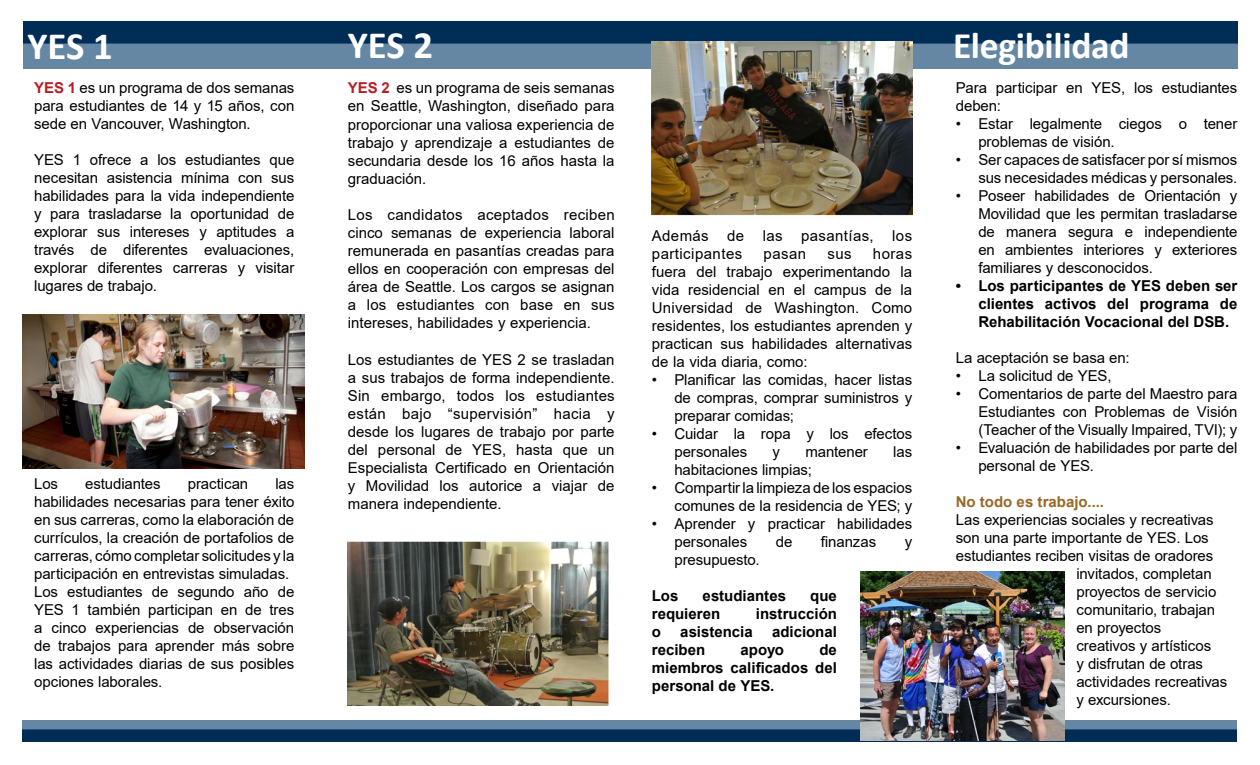
<style>
.page{position:relative;width:1260px;height:765px;background:#fff}
.page>*{position:absolute;margin:0;border:0;box-sizing:border-box;transform-origin:0 0}
.t1{font:700 38.75px "Calibri";letter-spacing:-.005em;color:#fff}
.t2{font:700 37.5px "Calibri";letter-spacing:-.01em;color:#fff}
.t3{font:15px/18px "Arial";letter-spacing:-.005em;color:#000;text-align:justify}
.t4{font:700 15px/18px "Arial";color:#000;text-align:justify}
.t5{font:15px/18.1px "Arial";letter-spacing:.025em;color:#000}
.t6{font:700 15px "Arial";color:#986828}
.s1{font-weight:700;color:#b81c23}
</style>
<div class="page">
<div style="left:23px;top:21px;width:1215px;height:22px;background:#002d56"></div>
<div style="left:23px;top:43px;width:1215px;height:26px;background:#6687a4"></div>
<div style="left:22px;top:730px;width:1216px;height:12px;background:#002d56"></div>
<div style="left:22px;top:720px;width:1215px;height:10px;background:#6687a4"></div>
<img style="left:22px;top:315px;width:282px;height:154px">
<img style="left:348px;top:542px;width:260px;height:163px">
<img style="left:652px;top:41px;width:260px;height:175px">
<img style="left:861px;top:572px;width:204px;height:168px">
<h2 class="t1" style="left:28px;top:19px;width:87px">YES 1</h2>
<p class="t3" style="left:34px;top:79px;width:262px"><span class="s1">YES 1</span> es un programa de dos semanas para estudiantes de 14 y 15 años, con sede en Vancouver, Washington.</p>
<p class="t3" style="left:34px;top:151px;width:262px">YES 1 ofrece a los estudiantes que necesitan asistencia mínima con sus habilidades para la vida independiente y para trasladarse la oportunidad de explorar sus intereses y aptitudes a través de diferentes evaluaciones, explorar diferentes carreras y visitar lugares de trabajo.</p>
<p class="t3" style="left:34px;top:475px;width:262px;text-indent:241px">las habilidades necesarias para tener éxito en sus carreras, como la elaboración de currículos, la creación de portafolios de carreras, cómo completar solicitudes y la participación en entrevistas simuladas.</p>
<p class="t3" style="left:34px;top:583px;width:262px">Los estudiantes de segundo año de YES 1 también participan en de tres a cinco experiencias de observación de trabajos para aprender más sobre las actividades diarias de sus posibles opciones laborales.</p>
<p class="t3" style="left:34px;top:475px;width:25px">Los</p>
<p class="t3" style="left:85px;top:475px;width:77px">estudiantes</p>
<p class="t3" style="left:188px;top:475px;width:62px">practican</p>
<h2 class="t1" style="left:348px;top:17px;width:87px">YES 2</h2>
<p class="t3" style="left:348px;top:79px;width:268px"><span class="s1">YES 2</span> es un programa de seis semanas en Seattle, Washington, diseñado para proporcionar una valiosa experiencia de trabajo y aprendizaje a estudiantes de secundaria desde los 16 años hasta la graduación.</p>
<p class="t3" style="left:348px;top:206px;width:268px">Los candidatos aceptados reciben cinco semanas de experiencia laboral remunerada en pasantías creadas para ellos en cooperación con empresas del área de Seattle. Los cargos se asignan a los estudiantes con base en sus intereses, habilidades y experiencia.</p>
<p class="t3" style="left:348px;top:350px;width:268px">Los estudiantes de YES 2 se trasladan a sus trabajos de forma independiente.<br>Sin embargo, todos los estudiantes están bajo “supervisión” hacia y desde los lugares de trabajo por parte del personal de YES, hasta que un Especialista Certificado en Orientación y Movilidad los autorice a viajar de manera independiente.</p>
<p class="t5" style="left:652px;top:226px;width:262px">Además de las pasantías, los participantes</p>
<p class="t3" style="left:652px;top:245px;width:262px;text-indent:221px">horas fuera del trabajo experimentando la vida residencial en el campus de la Universidad de Washington. Como residentes, los estudiantes aprenden y practican sus habilidades alternativas de la vida diaria, como:</p>
<p class="t3" style="left:674px;top:371px;width:239px;text-indent:-22px">• Planificar las comidas, hacer listas de compras, comprar suministros y preparar comidas;</p>
<p class="t3" style="left:674px;top:425px;width:239px;text-indent:-22px">• Cuidar la ropa y los efectos personales</p>
<p class="t3" style="left:764px;top:245px;width:44px">pasan</p>
<p class="t3" style="left:827px;top:245px;width:26px">sus</p>
<p class="t3" style="left:773px;top:443px;width:9px">y</p>
<p class="t3" style="left:805px;top:443px;width:64px">mantener</p>
<p class="t3" style="left:893px;top:443px;width:20px">las</p>
<p class="t3" style="left:674px;top:461px;width:139px">habitaciones limpias;</p>
<p class="t3" style="left:652px;top:479px;width:262px;text-align:right">• Compartir la limpieza de los espacios comunes de la residencia de YES; y</p>
<p class="t3" style="left:674px;top:515px;width:239px;text-indent:-22px">• Aprender y practicar habilidades personales</p>
<p class="t3" style="left:776px;top:533px;width:18px">de</p>
<p class="t3" style="left:821px;top:533px;width:57px">finanzas</p>
<p class="t3" style="left:905px;top:533px;width:9px">y</p>
<p class="t3" style="left:674px;top:551px;width:87px">presupuesto.</p>
<p class="t4" style="left:652px;top:587px;width:28px">Los</p>
<p class="t4" style="left:703px;top:587px;width:85px">estudiantes</p>
<p class="t4" style="left:810px;top:587px;width:28px">que</p>
<p class="t4" style="left:652px;top:605px;width:70px">requieren</p>
<p class="t4" style="left:756px;top:605px;width:83px">instrucción</p>
<p class="t4" style="left:652px;top:623px;width:11px">o</p>
<p class="t4" style="left:680px;top:623px;width:74px">asistencia</p>
<p class="t4" style="left:772px;top:623px;width:66px">adicional</p>
<p class="t4" style="left:652px;top:641px;width:55px">reciben</p>
<p class="t4" style="left:741px;top:641px;width:45px">apoyo</p>
<p class="t4" style="left:652px;top:641px;width:187px;text-indent:167px">de miembros calificados del personal de YES.</p>
<h2 class="t2" style="left:953px;top:19px;width:178px">Elegibilidad</h2>
<p class="t3" style="left:956px;top:79px;width:283px">Para participar en YES, los estudiantes deben:</p>
<p class="t3" style="left:978px;top:115px;width:261px;text-indent:-22px">• Estar legalmente ciegos o tener problemas de visión.</p>
<p class="t3" style="left:956px;top:151px;width:283px;text-align:right">• Ser capaces de satisfacer por sí mismos sus necesidades médicas y personales.</p>
<p class="t3" style="left:978px;top:187px;width:261px;text-indent:-22px">• Poseer habilidades de Orientación y Movilidad que les permitan trasladarse de manera segura e independiente en ambientes interiores y exteriores familiares y desconocidos.</p>
<p class="t4" style="left:978px;top:277px;width:261px;text-indent:-22px">• Los participantes de YES deben ser clientes activos del programa de Rehabilitación Vocacional del DSB.</p>
<p class="t3" style="left:956px;top:349px;width:175px">La aceptación se basa en:</p>
<p class="t3" style="left:956px;top:367px;width:157px">• La solicitud de YES,</p>
<p class="t3" style="left:978px;top:385px;width:261px;text-indent:-22px">• Comentarios de parte del Maestro para Estudiantes con Problemas de Visión (Teacher of the Visually Impaired, TVI); y</p>
<p class="t3" style="left:978px;top:439px;width:261px;text-indent:-22px">• Evaluación de habilidades por parte del personal de YES.</p>
<h3 class="t6" style="left:956px;top:492px;width:150px">No todo es trabajo....</h3>
<p class="t3" style="left:956px;top:511px;width:259px">Las experiencias sociales y recreativas</p>
<p class="t3" style="left:956px;top:529px;width:254px">son una parte importante de YES. Los</p>
<p class="t3" style="left:956px;top:547px;width:259px">estudiantes reciben visitas de oradores</p>
<p class="t3" style="left:1076px;top:565px;width:137px">invitados, completan</p>
<p class="t3" style="left:1076px;top:583px;width:142px">proyectos de servicio</p>
<p class="t3" style="left:1076px;top:601px;width:140px">comunitario, trabajan</p>
<p class="t3" style="left:1076px;top:619px;width:86px">en proyectos</p>
<p class="t3" style="left:1076px;top:637px;width:136px">creativos y artísticos</p>
<p class="t3" style="left:1076px;top:655px;width:128px">y disfrutan de otras</p>
<p class="t3" style="left:1076px;top:673px;width:152px">actividades recreativas</p>
<p class="t3" style="left:1076px;top:691px;width:96px">y excursiones.</p>
</div>
